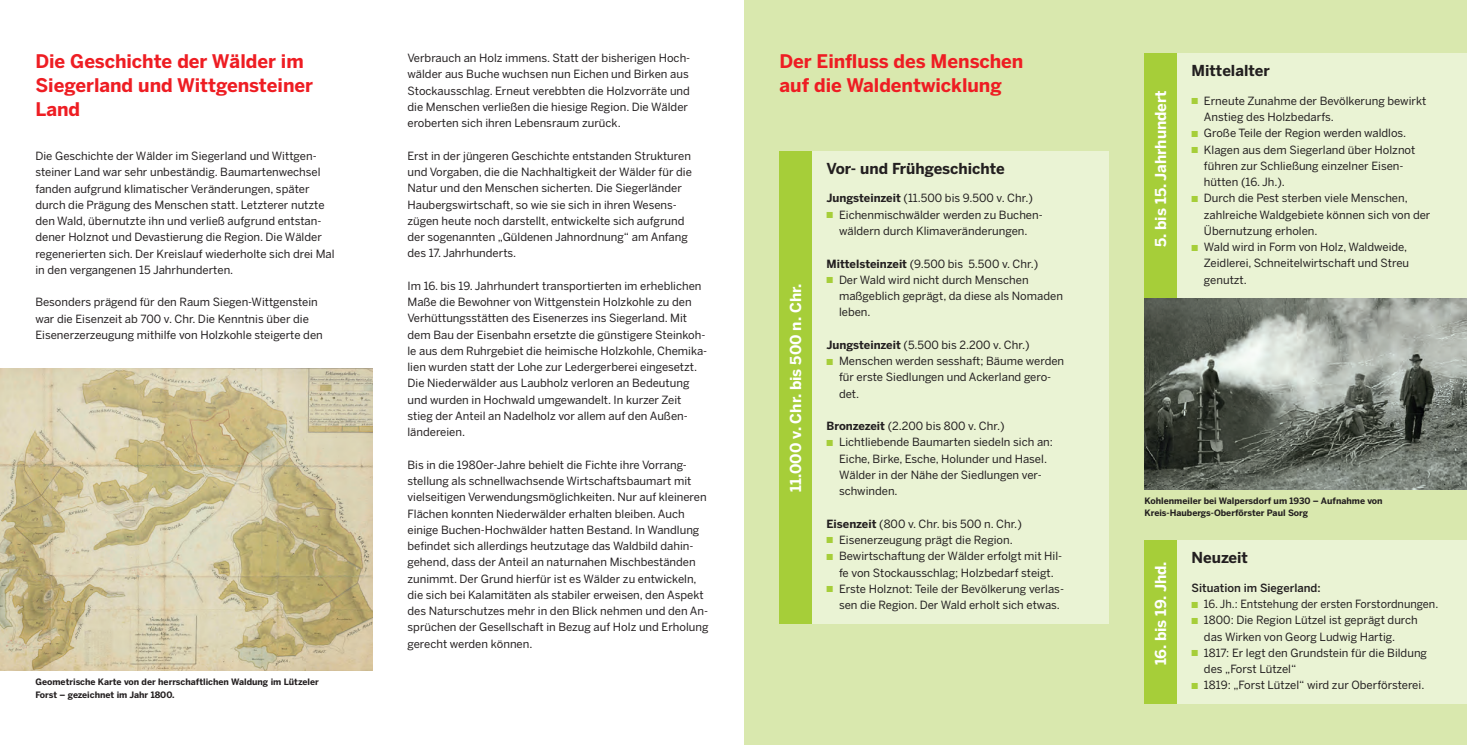
<style>
.page{position:relative;width:1467px;height:745px;background:#fff}
.page>*{position:absolute;margin:0;border:0;box-sizing:border-box;transform-origin:0 0}
.t1{font:700 18.62px/23.8px "Benton Sans";color:#ee1d23}
.t2{font:700 15px "Benton Sans";color:#fff}
.t3{font:700 15px "Benton Sans";color:#231f20}
.t4{font:11.25px/16.2px "Benton Sans";color:#231f20}
.t5{font:500 11.25px "Benton Sans";color:#231f20}
.t6{font:700 8.75px/12.5px "Benton Sans";color:#231f20}
.s1{font-weight:700}
.s2{color:#a6ce39}
</style>
<div class="page">
<div style="left:744px;top:0;width:723px;height:744px;background:#d9e8ae"></div>
<img style="left:0;top:369px;width:372px;height:301px">
<div style="left:812px;top:151px;width:297px;height:472px;background:#eaf3d4"></div>
<div style="left:780px;top:151px;width:32px;height:472px;background:#a6ce39"></div>
<div style="left:1177px;top:53px;width:290px;height:244px;background:#eaf3d4"></div>
<div style="left:1144px;top:53px;width:33px;height:244px;background:#a6ce39"></div>
<img style="left:1144px;top:298px;width:323px;height:191px">
<div style="left:1177px;top:540px;width:290px;height:163px;background:#eaf3d4"></div>
<div style="left:1144px;top:540px;width:33px;height:163px;background:#a6ce39"></div>
<h1 class="t1" style="left:35px;top:49px;width:279px">Die Geschichte der Wälder im<br>Siegerland und Wittgensteiner<br>Land</h1>
<p class="t4" style="left:407px;top:50px;width:284px">Verbrauch an Holz immens. Statt der bisherigen Hoch&shy;wälder aus Buche wuchsen nun Eichen und Birken aus Stockausschlag. Erneut verebbten die Holzvorräte und die Menschen verließen die hiesige Region. Die Wälder eroberten sich ihren Lebensraum zurück.</p>
<p class="t4" style="left:407px;top:147px;width:286px">Erst in der jüngeren Geschichte entstanden Strukturen und Vorgaben, die die Nachhaltigkeit der Wälder für die Natur und den Menschen sicherten. Die Siegerländer Haubergswirtschaft, so wie sie sich in ihren Wesens&shy;zügen heute noch darstellt, entwickelte sich aufgrund der sogenannten „Güldenen Jahnordnung“ am Anfang des 17. Jahrhunderts.</p>
<p class="t4" style="left:407px;top:277px;width:301px">Im 16. bis 19. Jahrhundert transportierten im erheblichen Maße die Bewohner von Wittgenstein Holzkohle zu den Verhüttungsstätten des Eisenerzes ins Siegerland. Mit dem Bau der Eisenbahn ersetzte die günstigere Steinkoh&shy;le aus dem Ruhrgebiet die heimische Holzkohle, Chemika&shy;lien wurden statt der Lohe zur Ledergerberei eingesetzt.<br>Die Niederwälder aus Laubholz verloren an Bedeutung und wurden in Hochwald umgewandelt. In kurzer Zeit stieg der Anteil an Nadelholz vor allem auf den Außen&shy;ländereien.</p>
<p class="t4" style="left:407px;top:456px;width:303px">Bis in die 1980er-Jahre behielt die Fichte ihre Vorrang&shy;stellung als schnellwachsende Wirtschaftsbaumart mit vielseitigen Verwendungsmöglichkeiten. Nur auf kleineren Flächen konnten Niederwälder erhalten bleiben. Auch einige Buchen-Hochwälder hatten Bestand. In Wandlung befindet sich allerdings heutzutage das Waldbild dahin&shy;gehend, dass der Anteil an naturnahen Mischbeständen zunimmt. Der Grund hierfür ist es Wälder zu entwickeln, die sich bei Kalamitäten als stabiler erweisen, den Aspekt des Naturschutzes mehr in den Blick nehmen und den An&shy;sprüchen der Gesellschaft in Bezug auf Holz und Erholung gerecht werden können.</p>
<p class="t6" style="left:35px;top:675px;width:285px">Geometrische Karte von der herrschaftlichen Waldung im Lützeler<br>Forst – gezeichnet im Jahr 1800.</p>
<p class="t4" style="left:35px;top:148px;width:301px">Die Geschichte der Wälder im Siegerland und Wittgen&shy;steiner Land war sehr unbeständig. Baumartenwechsel fanden aufgrund klimatischer Veränderungen, später durch die Prägung des Menschen statt. Letzterer nutzte den Wald, übernutzte ihn und verließ aufgrund entstan&shy;dener Holznot und Devastierung die Region. Die Wälder regenerierten sich. Der Kreislauf wiederholte sich drei Mal in den vergangenen 15 Jahrhunderten.</p>
<p class="t4" style="left:35px;top:294px;width:289px">Besonders prägend für den Raum Siegen-Wittgenstein war die Eisenzeit ab 700 v. Chr. Die Kenntnis über die<br>Eisenerzerzeugung mithilfe von Holzkohle steigerte den</p>
<h1 class="t1" style="left:780px;top:49px;width:245px">Der Einfluss des Menschen auf die Waldentwicklung</h1>
<h2 class="t2" style="left:787px;top:491px;width:209px;rotate:-90deg">11.000 v. Chr. bis 500 n. Chr.</h2>
<h2 class="t3" style="left:826px;top:159px;width:180px">Vor- und Frühgeschichte</h2>
<p class="t4" style="left:826px;top:190px;width:208px"><span class="s1">Jungsteinzeit</span> (11.500 bis 9.500 v. Chr.)</p>
<p class="t4" style="left:826px;top:206px;width:218px;text-align:center"><span class="s2">■</span> Eichenmischwälder werden zu Buchen&shy;wäldern durch Klimaveränderungen.</p>
<p class="t4" style="left:826px;top:255px;width:213px"><span class="s1">Mittelsteinzeit</span> (9.500 bis 5.500 v. Chr.)</p>
<p class="t4" style="left:839px;top:271px;width:225px;text-indent:-12px"><span class="s2">■</span> Der Wald wird nicht durch Menschen maßgeblich geprägt, da diese als Nomaden leben.</p>
<p class="t4" style="left:826px;top:336px;width:205px"><span class="s1">Jungsteinzeit</span> (5.500 bis 2.200 v. Chr.)</p>
<p class="t4" style="left:839px;top:352px;width:227px;text-indent:-12px"><span class="s2">■</span> Menschen werden sesshaft; Bäume werden für erste Siedlungen und Ackerland gero&shy;det.</p>
<p class="t4" style="left:826px;top:417px;width:180px"><span class="s1">Bronzezeit</span> (2.200 bis 800 v. Chr.)</p>
<p class="t4" style="left:839px;top:434px;width:215px;text-indent:-12px"><span class="s2">■</span> Lichtliebende Baumarten siedeln sich an:<br>Eiche, Birke, Esche, Holunder und Hasel.<br>Wälder in der Nähe der Siedlungen ver&shy;schwinden.</p>
<p class="t4" style="left:826px;top:515px;width:197px"><span class="s1">Eisenzeit</span> (800 v. Chr. bis 500 n. Chr.)</p>
<p class="t4" style="left:826px;top:531px;width:188px"><span class="s2">■</span> Eisenerzeugung prägt die Region.</p>
<p class="t4" style="left:826px;top:547px;width:237px;text-align:center"><span class="s2">■</span> Bewirtschaftung der Wälder erfolgt mit Hil&shy;fe von Stockausschlag; Holzbedarf steigt.</p>
<p class="t4" style="left:839px;top:580px;width:227px;text-indent:-12px"><span class="s2">■</span> Erste Holznot: Teile der Bevölkerung verlas&shy;sen die Region. Der Wald erholt sich etwas.</p>
<h2 class="t2" style="left:1152px;top:247px;width:158px;rotate:-90deg">5. bis 15. Jahrhundert</h2>
<h2 class="t3" style="left:1191px;top:61px;width:80px">Mittelalter</h2>
<p class="t4" style="left:1204px;top:92px;width:224px;text-indent:-12px"><span class="s2">■</span> Erneute Zunahme der Bevölkerung bewirkt<br>Anstieg des Holzbedarfs.</p>
<p class="t4" style="left:1191px;top:125px;width:216px"><span class="s2">■</span> Große Teile der Region werden waldlos.</p>
<p class="t4" style="left:1204px;top:141px;width:213px;text-indent:-12px"><span class="s2">■</span> Klagen aus dem Siegerland über Holznot führen zur Schließung einzelner Eisen&shy;hütten (16. Jh.).</p>
<p class="t4" style="left:1204px;top:190px;width:228px;text-indent:-12px"><span class="s2">■</span> Durch die Pest sterben viele Menschen, zahlreiche Waldgebiete können sich von der<br>Übernutzung erholen.</p>
<p class="t4" style="left:1204px;top:239px;width:207px;text-indent:-12px"><span class="s2">■</span> Wald wird in Form von Holz, Waldweide,<br>Zeidlerei, Schneitelwirtschaft und Streu genutzt.</p>
<p class="t6" style="left:1144px;top:493px;width:240px">Kohlenmeiler bei Walpersdorf um 1930 – Aufnahme von<br>Kreis-Haubergs-Oberförster Paul Sorg</p>
<h2 class="t2" style="left:1152px;top:665px;width:106px;rotate:-90deg">16. bis 19. Jhd.</h2>
<h2 class="t3" style="left:1191px;top:548px;width:58px">Neuzeit</h2>
<p class="t5" style="left:1191px;top:580px;width:131px">Situation im Siegerland:</p>
<p class="t4" style="left:1191px;top:595px;width:248px"><span class="s2">■</span> 16. Jh.: Entstehung der ersten Forstordnungen.</p>
<p class="t4" style="left:1204px;top:611px;width:215px;text-indent:-12px"><span class="s2">■</span> 1800: Die Region Lützel ist geprägt durch das Wirken von Georg Ludwig Hartig.</p>
<p class="t4" style="left:1204px;top:644px;width:225px;text-indent:-12px"><span class="s2">■</span> 1817: Er legt den Grundstein für die Bildung des „Forst Lützel“</p>
<p class="t4" style="left:1191px;top:676px;width:234px"><span class="s2">■</span> 1819: „Forst Lützel“ wird zur Oberförsterei.</p>
</div>
